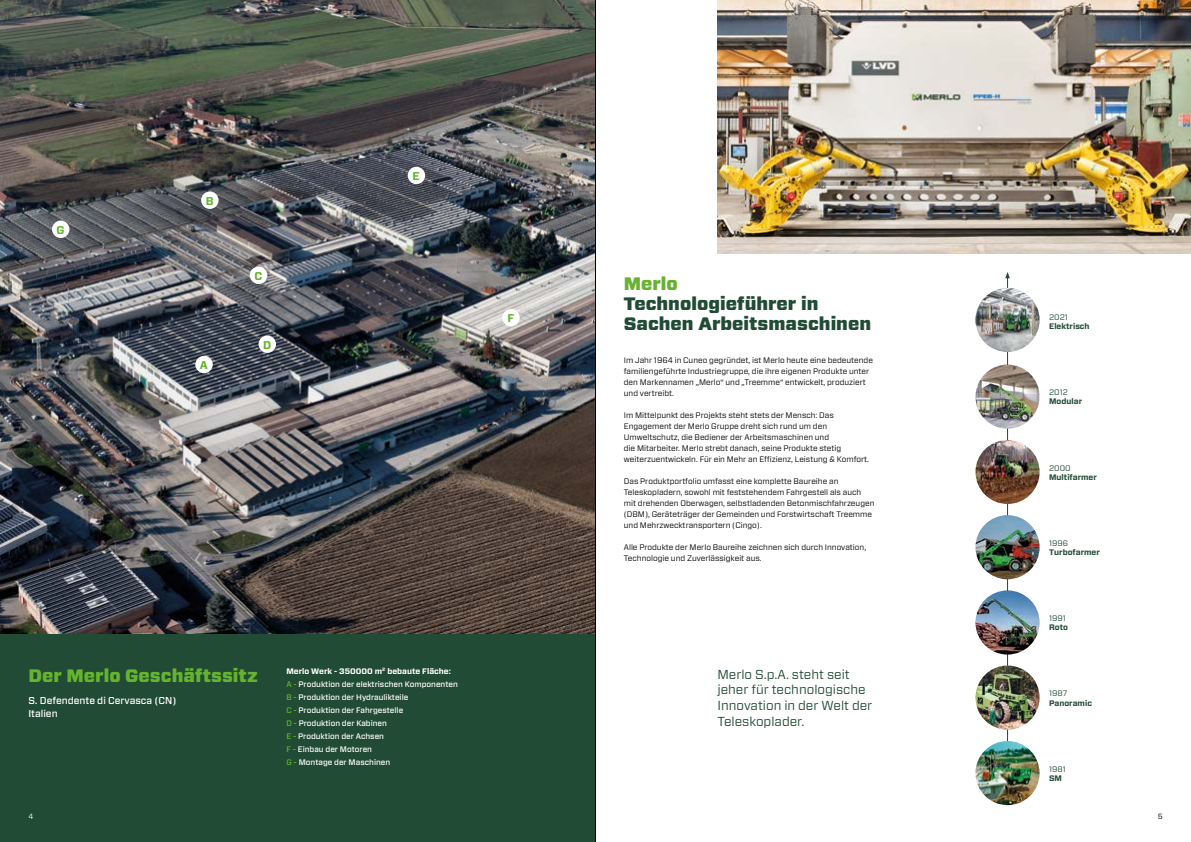
<style>
.page{position:relative;width:1191px;height:842px;background:#fff}
.page>*{position:absolute;margin:0;border:0;box-sizing:border-box;transform-origin:0 0}
.t1{font:900 18px/20px "Forza";color:#214b35}
.t2{font:900 18px "Forza";color:#65b32e}
.t3{font:13px/15.6px "Forza";color:#214b35}
.t4{font:700 11.3px "Forza";color:#65b32e}
.t5{font:500 10px/13px "Forza";color:#fff}
.t6{font:8px/11px "Forza";color:#000}
.t7{font:500 8px/13px "Forza";color:#fff}
.t8{font:700 8px "Forza";color:#214b35}
.t9{font:8px "Forza";color:#214b35}
.t10{font:7.5px "Forza";color:#fff}
.t11{font:7.5px "Forza";color:#000}
.s1{font-weight:700}
.s2{color:#65b32e}
</style>
<div class="page">
<hr style="left:1007px;top:277px;width:1px;height:518px;background:#214b35">
<svg style="left:1005px;top:272px;width:4px;height:6px"></svg>
<img style="left:0;top:0;width:595px;height:634px">
<img style="left:975px;top:665px;width:64px;height:65px;border-radius:32px">
<img style="left:975px;top:741px;width:64px;height:64px;border-radius:32px">
<img style="left:975px;top:515px;width:64px;height:64px;border-radius:32px">
<img style="left:975px;top:440px;width:64px;height:64px;border-radius:32px">
<img style="left:975px;top:365px;width:64px;height:64px;border-radius:32px">
<img style="left:975px;top:288px;width:64px;height:64px;border-radius:32px">
<img style="left:975px;top:590px;width:64px;height:64px;border-radius:32px">
<img style="left:717px;top:0;width:474px;height:253px">
<div style="left:0;top:634px;width:595px;height:208px;background:#214b35"></div>
<div style="left:195px;top:356px;width:18px;height:17px;background:#fff;border-radius:50%"></div>
<div style="left:258px;top:335px;width:18px;height:18px;background:#fff;border-radius:50%"></div>
<div style="left:250px;top:266px;width:17px;height:18px;background:#fff;border-radius:50%"></div>
<div style="left:408px;top:167px;width:17px;height:17px;background:#fff;border-radius:50%"></div>
<div style="left:502px;top:309px;width:18px;height:17px;background:#fff;border-radius:50%"></div>
<div style="left:201px;top:191px;width:17px;height:18px;background:#fff;border-radius:50%"></div>
<div style="left:52px;top:221px;width:17px;height:17px;background:#fff;border-radius:50%"></div>
<hr style="left:595px;top:0;width:1px;height:842px;background:#000">
<h3 class="t4" style="left:56px;top:222px;width:10px">G</h3>
<h3 class="t4" style="left:206px;top:193px;width:9px">B</h3>
<h3 class="t4" style="left:200px;top:358px;width:9px">A</h3>
<h3 class="t4" style="left:254px;top:268px;width:9px">C</h3>
<h3 class="t4" style="left:263px;top:337px;width:10px">D</h3>
<h3 class="t4" style="left:412px;top:168px;width:9px">E</h3>
<h3 class="t4" style="left:507px;top:311px;width:8px">F</h3>
<h1 class="t2" style="left:28px;top:664px;width:231px">Der Merlo Geschäftssitz</h1>
<p class="t5" style="left:28px;top:694px;width:149px">S. Defendente di Cervasca (CN)<br>Italien</p>
<p class="t7" style="left:286px;top:665px;width:173px"><span class="s1">Merlo Werk - 350000 m</span><sup>2</sup> <span class="s1">bebaute Fläche:<br></span><span class="s2">A -</span> Produktion der elektrischen Komponenten<br><span class="s2">B -</span> Produktion der Hydraulikteile<br><span class="s2">C -</span> Produktion der Fahrgestelle<br><span class="s2">D -</span> Produktion der Kabinen<br><span class="s2">E -</span> Produktion der Achsen<br><span class="s2">F -</span> Einbau der Motoren<br><span class="s2">G -</span> Montage der Maschinen</p>
<h1 class="t2" style="left:623px;top:272px;width:56px">Merlo</h1>
<h1 class="t1" style="left:623px;top:294px;width:249px">Technologieführer in<br>Sachen Arbeitsmaschinen</h1>
<p class="t6" style="left:624px;top:354px;width:251px">Im Jahr 1964 in Cuneo gegründet, ist Merlo heute eine bedeutende familiengeführte Industriegruppe, die ihre eigenen Produkte unter den Markennamen „Merlo“ und „Treemme“ entwickelt, produziert und vertreibt.</p>
<p class="t6" style="left:624px;top:409px;width:247px">Im Mittelpunkt des Projekts steht stets der Mensch: Das Engagement der Merlo Gruppe dreht sich rund um den Umweltschutz, die Bediener der Arbeitsmaschinen und<br>die Mitarbeiter. Merlo strebt danach, seine Produkte stetig weiterzuentwickeln. Für ein Mehr an Effizienz, Leistung &amp; Komfort.</p>
<p class="t6" style="left:624px;top:475px;width:252px">Das Produktportfolio umfasst eine komplette Baureihe an Teleskopladern, sowohl mit feststehendem Fahrgestell als auch mit drehenden Oberwagen, selbstladenden Betonmischfahrzeugen (DBM), Geräteträger der Gemeinden und Forstwirtschaft Treemme und Mehrzwecktransportern (Cingo).</p>
<p class="t6" style="left:624px;top:541px;width:244px">Alle Produkte der Merlo Baureihe zeichnen sich durch Innovation,<br>Technologie und Zuverlässigkeit aus.</p>
<h2 class="t3" style="left:717px;top:666px;width:156px">Merlo S.p.A. steht seit jeher für technologische<br>Innovation in der Welt der<br>Teleskoplader.</h2>
<p class="t9" style="left:1049px;top:312px;width:20px">2021</p>
<p class="t8" style="left:1049px;top:321px;width:42px">Elektrisch</p>
<p class="t9" style="left:1049px;top:387px;width:20px">2012</p>
<p class="t8" style="left:1049px;top:396px;width:34px">Modular</p>
<p class="t9" style="left:1049px;top:462px;width:23px">2000</p>
<p class="t8" style="left:1049px;top:471px;width:49px">Multifarmer</p>
<p class="t9" style="left:1049px;top:538px;width:21px">1996</p>
<p class="t8" style="left:1049px;top:547px;width:52px">Turbofarmer</p>
<p class="t9" style="left:1049px;top:613px;width:18px">1991</p>
<p class="t8" style="left:1049px;top:622px;width:20px">Roto</p>
<p class="t9" style="left:1049px;top:688px;width:20px">1987</p>
<p class="t8" style="left:1049px;top:697px;width:44px">Panoramic</p>
<p class="t9" style="left:1049px;top:763px;width:18px">1981</p>
<p class="t8" style="left:1049px;top:773px;width:14px">SM</p>
<p class="t10" style="left:28px;top:812px;width:6px">4</p>
<p class="t11" style="left:1157px;top:812px;width:6px">5</p>
</div>
